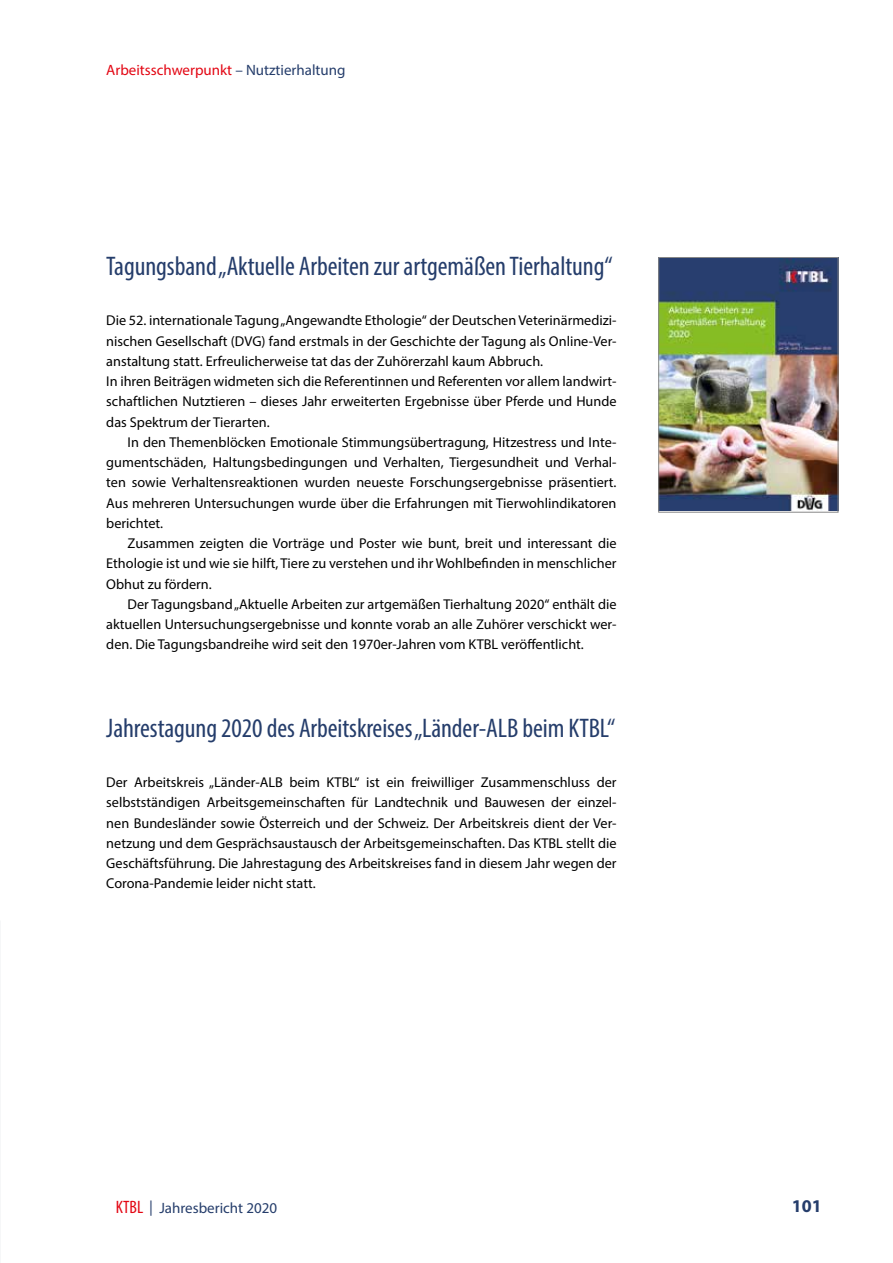
<style>
.page{position:relative;width:893px;height:1263px;background:#fff}
.page>*{position:absolute;margin:0;border:0;box-sizing:border-box;transform-origin:0 0}
.t1{font:condensed 27px "Myriad Pro";letter-spacing:-.005em;color:#253d6b}
.t2{font:700 18px "Myriad Pro";color:#253d6b}
.t3{font:15px "Myriad Pro";color:#e30613}
.t4{font:15px "Myriad Pro";color:#253d6b}
.t5{font:14.25px/20.2px "Myriad Pro";color:#000;text-align:justify}
.s1{color:#253d6b}
.s2{font-stretch:condensed;font-size:18px;color:#e30613}
.s3{font-family:"Rotis Sans Serif Pro"}
</style>
<div class="page">
<img style="left:660px;top:259px;width:176px;height:251px">
<div style="left:658px;top:257px;width:180px;height:255px;border:1px solid #878787"></div>
<p class="t3" style="left:106px;top:61px;width:241px">Arbeitsschwerpunkt <span class="s1">– Nutztierhaltung</span></p>
<h1 class="t1" style="left:106px;top:250px;width:508px">Tagungsband „Aktuelle Arbeiten zur artgemäßen Tierhaltung“</h1>
<p class="t5" style="left:106px;top:310px;width:512px;text-align:left">Die 52. internationale Tagung „Angewandte Ethologie“ der Deutschen Veterinärmedizi&shy;nischen Gesellschaft (DVG) fand erstmals in der Geschichte der Tagung als Online-Ver&shy;anstaltung statt. Erfreulicherweise tat das der Zuhörerzahl kaum Abbruch.<br>In ihren Beiträgen widmeten sich die Referentinnen und Referenten vor allem landwirt&shy;schaftlichen Nutztieren – dieses Jahr erweiterten Ergebnisse über Pferde und Hunde das Spektrum der Tierarten.</p>
<p class="t5" style="left:106px;top:432px;width:512px;text-indent:21px">In den Themenblöcken Emotionale Stimmungsübertragung, Hitzestress und Inte&shy;gumentschäden, Haltungsbedingungen und Verhalten, Tiergesundheit und Verhal&shy;ten sowie Verhaltensreaktionen wurden neueste Forschungsergebnisse präsentiert.<br>Aus mehreren Untersuchungen wurde über die Erfahrungen mit Tierwohlindikatoren berichtet.</p>
<p class="t5" style="left:106px;top:533px;width:512px;text-indent:21px">Zusammen zeigten die Vorträge und Poster wie bunt, breit und interessant die Ethologie ist und wie sie hilft, Tiere zu verstehen und ihr Wohlbefinden in menschlicher Obhut zu fördern.</p>
<p class="t5" style="left:106px;top:594px;width:512px;text-indent:21px">Der Tagungsband „Aktuelle Arbeiten zur artgemäßen Tierhaltung 2020“ enthält die aktuellen Untersuchungsergebnisse und konnte vorab an alle Zuhörer verschickt wer&shy;den. Die Tagungsbandreihe wird seit den 1970er-Jahren vom KTBL veröffentlicht.</p>
<h1 class="t1" style="left:106px;top:712px;width:511px">Jahrestagung 2020 des Arbeitskreises „Länder-ALB beim KTBL“</h1>
<p class="t5" style="left:106px;top:772px;width:512px">Der Arbeitskreis „Länder-ALB beim KTBL“ ist ein freiwilliger Zusammenschluss der selbstständigen Arbeitsgemeinschaften für Landtechnik und Bauwesen der einzel&shy;nen Bundesländer sowie Österreich und der Schweiz. Der Arbeitskreis dient der Ver&shy;netzung und dem Gesprächsaustausch der Arbeitsgemeinschaften. Das KTBL stellt die Geschäftsführung. Die Jahrestagung des Arbeitskreises fand in diesem Jahr wegen der Corona-Pandemie leider nicht statt.</p>
<p class="t4" style="left:116px;top:1199px;width:163px"><span class="s2">KTBL</span> <span class="s3">|</span> Jahresbericht 2020</p>
<p class="t2" style="left:792px;top:1194px;width:31px">101</p>
</div>
